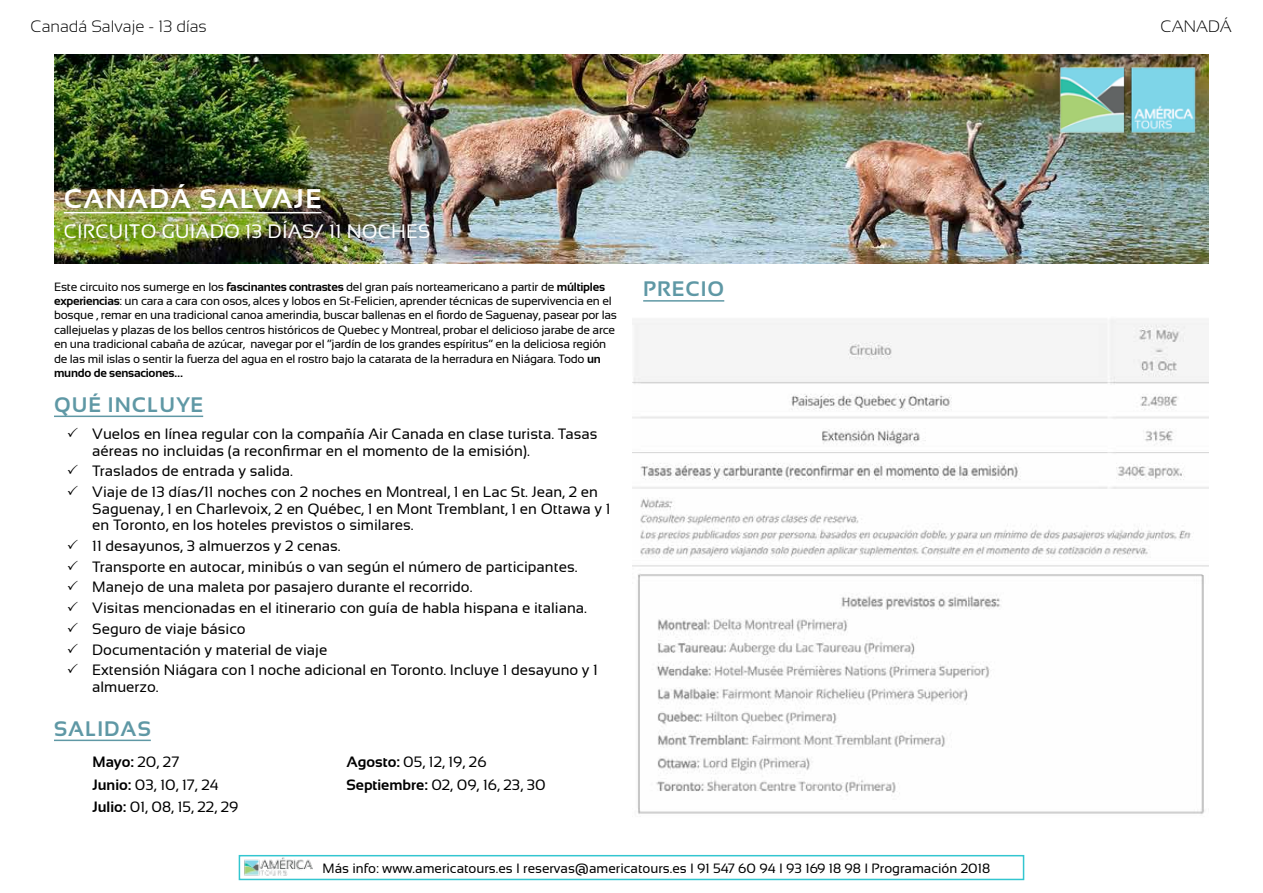
<style>
.page{position:relative;width:1263px;height:893px;background:#fff}
.page>*{position:absolute;margin:0;border:0;box-sizing:border-box;transform-origin:0 0}
.t1{font:700 27px "Sansation";letter-spacing:.05em;color:#fff}
.t2{font:700 21px "Sansation";letter-spacing:.05em;color:#5f98a5}
.t3{font:19.5px "Sansation";letter-spacing:.01em;color:#fff}
.t4{font:300 16.5px "Sansation";color:#000}
.t5{font:15px/16.5px "Sansation";color:#000}
.t6{font:13.5px "Sansation";color:#000}
.t7{font:12px/14.4px "Sansation";letter-spacing:-.02em;color:#000}
.s1{font-weight:700}
</style>
<div class="page">
<img style="left:55px;top:54px;width:1154px;height:210px">
<div style="left:54px;top:174px;width:392px;height:81px;background:#000;opacity:.6"></div>
<hr style="left:64px;top:212px;width:258px;height:1px;background:#fff">
<img style="left:632px;top:319px;width:577px;height:495px">
<img style="left:1055px;top:63px;width:145px;height:73px">
<hr style="left:643px;top:300px;width:81px;height:2px;background:#5f98a5">
<hr style="left:54px;top:740px;width:97px;height:1px;background:#5f98a5">
<hr style="left:54px;top:416px;width:149px;height:1px;background:#5f98a5">
<img style="left:244px;top:858px;width:69px;height:18px">
<div style="left:239px;top:855px;width:785px;height:25px;border:2px solid #00b8c5"></div>
<p class="t4" style="left:30px;top:17px;width:178px">Canadá Salvaje - 13 días</p>
<p class="t4" style="left:1160px;top:17px;width:73px">CANADÁ</p>
<h1 class="t1" style="left:64px;top:184px;width:259px">CANADÁ SALVAJE</h1>
<h3 class="t3" style="left:64px;top:221px;width:368px">CIRCUITO GUIADO 13 DÍAS/ 11 NOCHES</h3>
<p class="t7" style="left:54px;top:279px;width:564px">Este circuito nos sumerge en los <span class="s1">fascinantes contrastes</span> del gran país norteamericano a partir de <span class="s1">múltiples experiencias</span>: un cara a cara con osos, alces y lobos en St-Felicien, aprender técnicas de supervivencia en el bosque , remar en una tradicional canoa amerindia, buscar ballenas en el fiordo de Saguenay, pasear por las callejuelas y plazas de los bellos centros históricos de Quebec y Montreal, probar el delicioso jarabe de arce en una tradicional cabaña de azúcar, navegar por el “jardín de los grandes espíritus” en la deliciosa región de las mil islas o sentir la fuerza del agua en el rostro bajo la catarata de la herradura en Niágara. Todo <span class="s1">un mundo de sensaciones…</span></p>
<h2 class="t2" style="left:54px;top:393px;width:151px">QUÉ INCLUYE</h2>
<p class="t5" style="left:92px;top:426px;width:507px;text-indent:-26px">✓ Vuelos en línea regular con la compañía Air Canada en clase turista. Tasas aéreas no incluidas (a reconfirmar en el momento de la emisión).</p>
<p class="t5" style="left:67px;top:463px;width:228px">✓ Traslados de entrada y salida.</p>
<p class="t5" style="left:92px;top:484px;width:520px;text-indent:-26px">✓ Viaje de 13 días/11 noches con 2 noches en Montreal, 1 en Lac St. Jean, 2 en<br>Saguenay, 1 en Charlevoix, 2 en Québec, 1 en Mont Tremblant, 1 en Ottawa y 1 en Toronto, en los hoteles previstos o similares.</p>
<p class="t5" style="left:67px;top:537px;width:275px">✓ 11 desayunos, 3 almuerzos y 2 cenas.</p>
<p class="t5" style="left:67px;top:558px;width:512px">✓ Transporte en autocar, minibús o van según el número de participantes.</p>
<p class="t5" style="left:67px;top:579px;width:407px">✓ Manejo de una maleta por pasajero durante el recorrido.</p>
<p class="t5" style="left:67px;top:600px;width:522px">✓ Visitas mencionadas en el itinerario con guía de habla hispana e italiana.</p>
<p class="t5" style="left:67px;top:620px;width:180px">✓ Seguro de viaje básico</p>
<p class="t5" style="left:67px;top:641px;width:262px">✓ Documentación y material de viaje</p>
<p class="t5" style="left:92px;top:662px;width:507px;text-indent:-26px">✓ Extensión Niágara con 1 noche adicional en Toronto. Incluye 1 desayuno y 1 almuerzo.</p>
<h2 class="t2" style="left:54px;top:717px;width:98px">SALIDAS</h2>
<p class="t5" style="left:92px;top:751px;width:147px;line-height:22.5px"><span class="s1">Mayo:</span> 20, 27<br><span class="s1">Junio:</span> 03, 10, 17, 24<br><span class="s1">Julio:</span> 01, 08, 15, 22, 29</p>
<p class="t5" style="left:346px;top:751px;width:201px;line-height:22.5px"><span class="s1">Agosto:</span> 05, 12, 19, 26<br><span class="s1">Septiembre:</span> 02, 09, 16, 23, 30</p>
<h2 class="t2" style="left:643px;top:277px;width:83px">PRECIO</h2>
<p class="t6" style="left:323px;top:861px;width:669px">Más info: www.americatours.es I reservas@americatours.es I 91 547 60 94 I 93 169 18 98 I Programación 2018</p>
</div>
